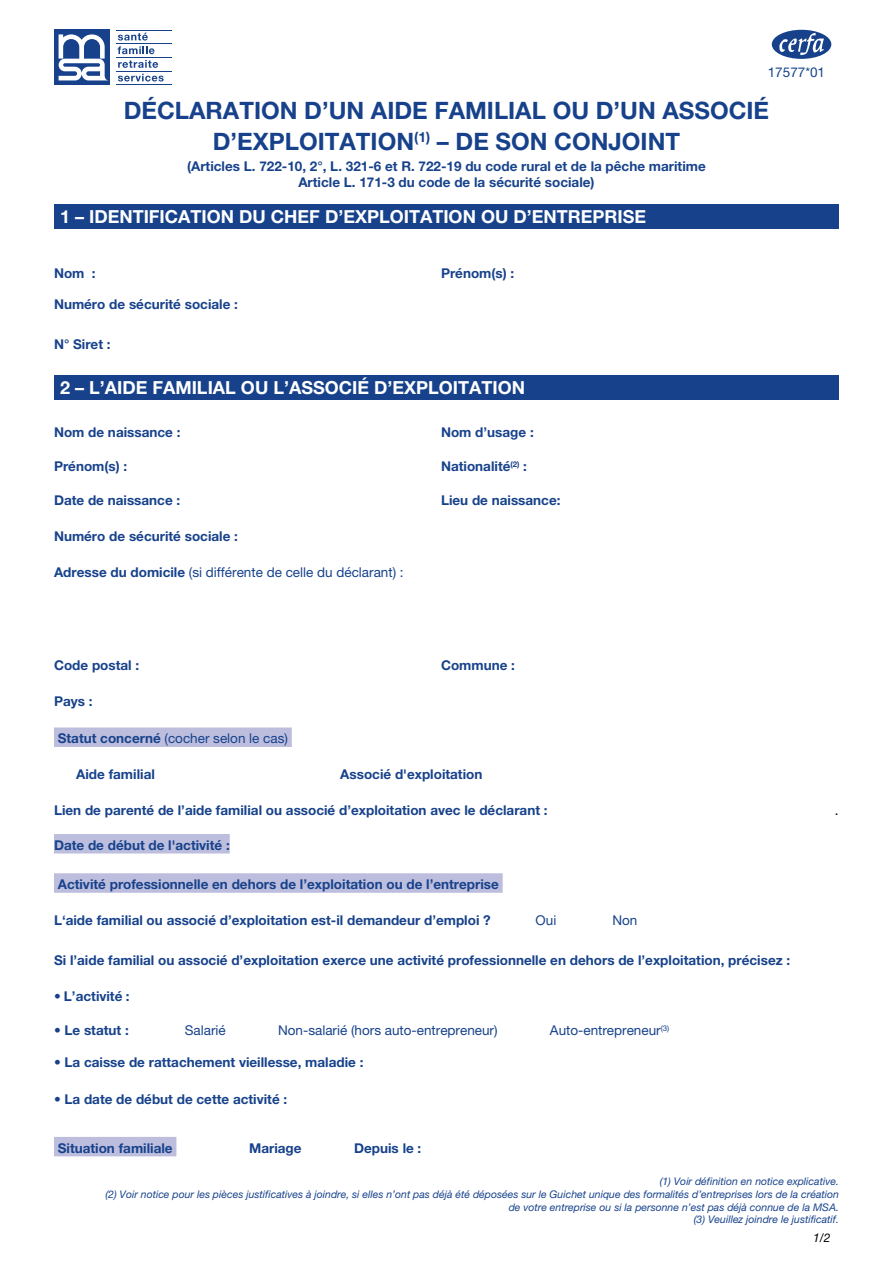
<style>
.page{position:relative;width:893px;height:1263px;background:#fff}
.page>*{position:absolute;margin:0;border:0;box-sizing:border-box;transform-origin:0 0}
.titre_formulaire{font:700 24px/31.5px "Helvetica Neue LT Pro";color:#17428b;text-align:center}
.t1{font:700 18px "Helvetica Neue LT Pro";color:#fff}
.t2{font:700 13.5px/16.2px "Helvetica Neue LT Pro";color:#17428b;text-align:center}
.t3{font:13.5px "Helvetica Neue LT Pro";color:#17428b}
.t4{font:13.5px "Helvetica Neue LT Pro";color:#000}
.t5{font:italic 12px "Helvetica Neue LT Pro";color:#000}
.t6{font:italic 10.5px/12.6px "Helvetica Neue LT Pro";color:#17428b;text-align:right}
.s1{font-weight:700}
</style>
<div class="page">
<div style="left:54px;top:727px;width:238px;height:20px;background:#bdbedd"></div>
<div style="left:54px;top:834px;width:176px;height:19px;background:#bdbedd"></div>
<div style="left:54px;top:873px;width:449px;height:20px;background:#bdbedd"></div>
<div style="left:54px;top:1137px;width:122px;height:19px;background:#bdbedd"></div>
<div style="left:54px;top:204px;width:785px;height:25px;background:#17428b"></div>
<div style="left:54px;top:375px;width:785px;height:25px;background:#17428b"></div>
<svg style="left:118px;top:33px;width:37px;height:21px"></svg>
<svg style="left:118px;top:60px;width:40px;height:8px"></svg>
<svg style="left:118px;top:74px;width:46px;height:8px"></svg>
<hr style="left:117px;top:30px;width:55px;height:1px;background:#17428b">
<hr style="left:117px;top:43px;width:55px;height:1px;background:#17428b">
<hr style="left:117px;top:57px;width:55px;height:1px;background:#17428b">
<hr style="left:117px;top:71px;width:55px;height:1px;background:#17428b">
<hr style="left:117px;top:84px;width:55px;height:1px;background:#17428b">
<div style="left:54px;top:30px;width:55px;height:55px;background:#17428b"></div>
<svg style="left:59px;top:34px;width:48px;height:46px"></svg>
<div style="left:772px;top:30px;width:59px;height:29px;background:#17428b;border-radius:50%"></div>
<svg style="left:779px;top:33px;width:45px;height:22px"></svg>
<p class="t3" style="left:768px;top:64px;width:59px">17577*01</p>
<p class="titre_formulaire" style="left:124px;top:94px;width:647px">DÉCLARATION D’UN AIDE FAMILIAL OU D’UN ASSOCIÉ<br>D’EXPLOITATION<sup>(1)</sup> – DE SON CONJOINT</p>
<p class="t2" style="left:187px;top:158px;width:520px">(Articles L. 722-10, 2°, L. 321-6 et R. 722-19 du code rural et de la pêche maritime<br>Article L. 171-3 du code de la sécurité sociale)</p>
<p class="t1" style="left:60px;top:205px;width:587px">1 – IDENTIFICATION DU CHEF D’EXPLOITATION OU D’ENTREPRISE</p>
<p class="t2" style="left:54px;top:265px;width:43px">Nom :</p>
<p class="t2" style="left:441px;top:265px;width:75px">Prénom(s) :</p>
<p class="t2" style="left:54px;top:296px;width:185px">Numéro de sécurité sociale :</p>
<p class="t2" style="left:54px;top:336px;width:58px">N° Siret :</p>
<p class="t1" style="left:60px;top:376px;width:466px">2 – L’AIDE FAMILIAL OU L’ASSOCIÉ D’EXPLOITATION</p>
<p class="t2" style="left:54px;top:424px;width:128px">Nom de naissance :</p>
<p class="t2" style="left:441px;top:424px;width:94px">Nom d’usage :</p>
<p class="t2" style="left:54px;top:458px;width:75px">Prénom(s) :</p>
<p class="t2" style="left:441px;top:458px;width:87px">Nationalité<sup>(2)</sup> :</p>
<p class="t2" style="left:54px;top:492px;width:128px">Date de naissance :</p>
<p class="t2" style="left:441px;top:492px;width:121px">Lieu de naissance:</p>
<p class="t2" style="left:54px;top:527px;width:185px">Numéro de sécurité sociale :</p>
<p class="t3" style="left:54px;top:564px;width:351px"><span class="s1">Adresse du domicile</span> (si différente de celle du déclarant) :</p>
<p class="t2" style="left:54px;top:656px;width:87px">Code postal :</p>
<p class="t2" style="left:441px;top:656px;width:75px">Commune :</p>
<p class="t2" style="left:54px;top:692px;width:40px">Pays :</p>
<p class="t3" style="left:58px;top:730px;width:232px"><span class="s1">Statut concerné</span> (cocher selon le cas)</p>
<p class="t2" style="left:76px;top:765px;width:80px">Aide familial</p>
<p class="t2" style="left:340px;top:765px;width:144px">Associé d'exploitation</p>
<p class="t2" style="left:54px;top:801px;width:495px">Lien de parenté de l’aide familial ou associé d’exploitation avec le déclarant :</p>
<p class="t4" style="left:835px;top:802px;width:5px">.</p>
<p class="t2" style="left:54px;top:836px;width:177px">Date de début de l'activité :</p>
<p class="t2" style="left:58px;top:876px;width:443px">Activité professionnelle en dehors de l’exploitation ou de l’entreprise</p>
<p class="t2" style="left:54px;top:912px;width:438px">L‘aide familial ou associé d’exploitation est-il demandeur d’emploi ?</p>
<p class="t3" style="left:536px;top:912px;width:22px">Oui</p>
<p class="t3" style="left:612px;top:912px;width:27px">Non</p>
<p class="t2" style="left:54px;top:952px;width:738px">Si l’aide familial ou associé d’exploitation exerce une activité professionnelle en dehors de l’exploitation, précisez :</p>
<p class="t2" style="left:54px;top:988px;width:77px">• L’activité :</p>
<p class="t2" style="left:54px;top:1022px;width:76px">• Le statut :</p>
<p class="t3" style="left:185px;top:1022px;width:42px">Salarié</p>
<p class="t3" style="left:278px;top:1022px;width:221px">Non-salarié (hors auto-entrepreneur)</p>
<p class="t3" style="left:550px;top:1022px;width:121px">Auto-entrepreneur<sup>(3)</sup></p>
<p class="t2" style="left:54px;top:1054px;width:311px">• La caisse de rattachement vieillesse, maladie :</p>
<p class="t2" style="left:54px;top:1091px;width:235px">• La date de début de cette activité :</p>
<p class="t2" style="left:58px;top:1139px;width:116px">Situation familiale</p>
<p class="t2" style="left:249px;top:1139px;width:54px">Mariage</p>
<p class="t2" style="left:354px;top:1139px;width:69px">Depuis le :</p>
<p class="t6" style="left:660px;top:1175px;width:181px">(1) Voir définition en notice explicative.</p>
<p class="t6" style="left:105px;top:1188px;width:735px">(2) Voir notice pour les pièces justificatives à joindre, si elles n’ont pas déjà été déposées sur le Guichet unique des formalités d’entreprises lors de la création de votre entreprise ou si la personne n’est pas déjà connue de la MSA.</p>
<p class="t6" style="left:694px;top:1213px;width:147px">(3) Veuillez joindre le justificatif.</p>
<p class="t5" style="left:813px;top:1230px;width:19px">1/2</p>
</div>
